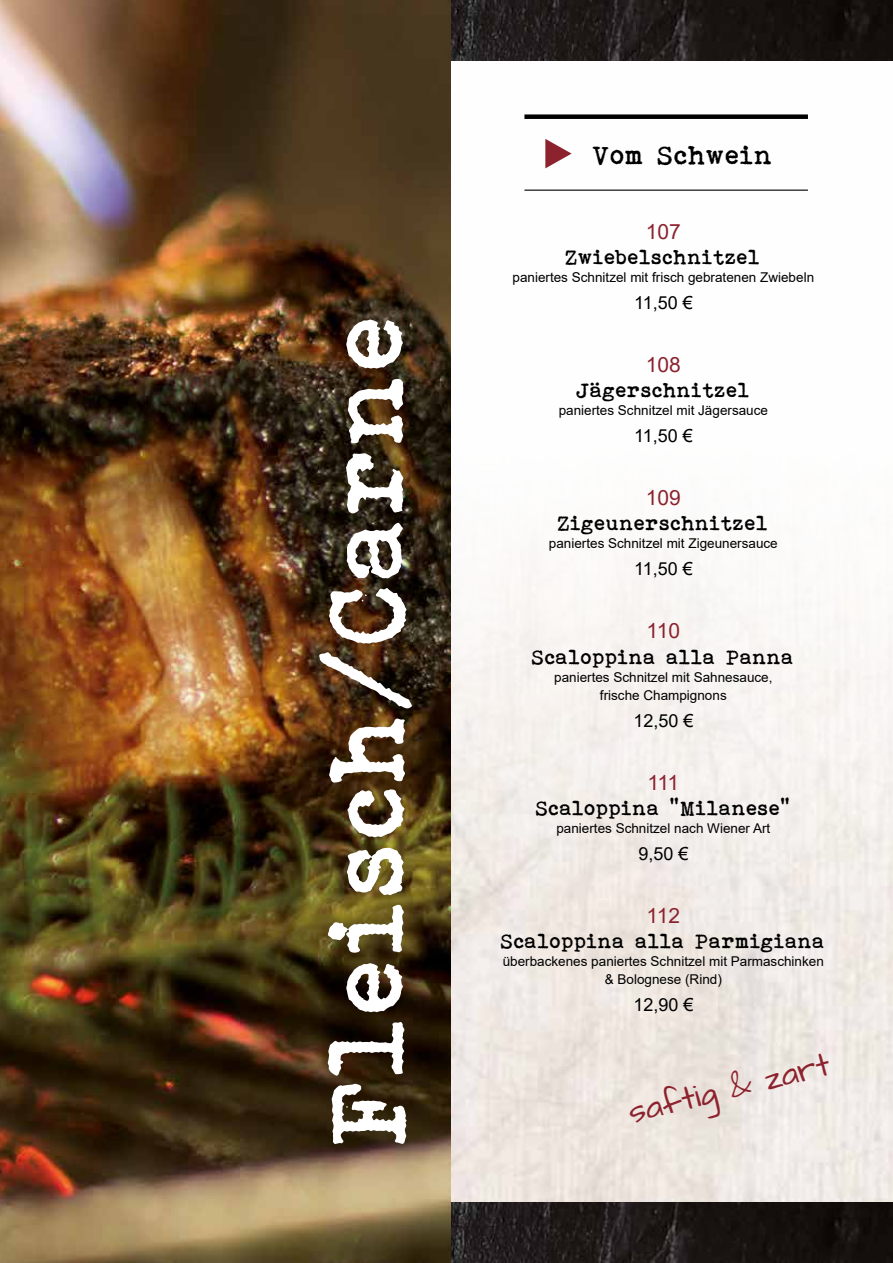
<style>
.page{position:relative;width:893px;height:1263px;background:#fff}
.page>*{position:absolute;margin:0;border:0;box-sizing:border-box;transform-origin:0 0}
.t1{font:108px "Bohemian typewriter";color:#fff}
.t2{font:27px "Architects Daughter";color:#8c222e}
.t3{font:27px "Bohemian typewriter";color:#000}
.t4{font:21px "Bohemian typewriter";color:#000}
.t5{font:21px "Arial";color:#8c222e}
.t6{font:18px "Arial";color:#000}
.t7{font:13.5px/18px "Arial";color:#000;text-align:center}
</style>
<div class="page">
<img style="left:451px;top:1202px;width:442px;height:61px">
<img style="left:451px;top:0;width:442px;height:61px">
<img style="left:0;top:0;width:451px;height:1263px">
<div style="left:524px;top:114px;width:284px;height:5px;background:#000"></div>
<hr style="left:524px;top:190px;width:284px;height:1px;background:#000">
<svg style="left:545px;top:139px;width:27px;height:29px"></svg>
<h1 class="t1" style="left:304px;top:1144px;width:836px;rotate:-90deg">Fleisch/Carne</h1>
<h2 class="t3" style="left:593px;top:140px;width:182px">Vom Schwein</h2>
<h3 class="t5" style="left:646px;top:217px;width:37px">107</h3>
<h3 class="t4" style="left:566px;top:245px;width:196px">Zwiebelschnitzel</h3>
<p class="t7" style="left:512px;top:268px;width:303px">paniertes Schnitzel mit frisch gebratenen Zwiebeln</p>
<h3 class="t6" style="left:634px;top:290px;width:60px">11,50 €</h3>
<h3 class="t5" style="left:646px;top:350px;width:37px">108</h3>
<h3 class="t4" style="left:576px;top:378px;width:175px">Jägerschnitzel</h3>
<p class="t7" style="left:559px;top:401px;width:211px">paniertes Schnitzel mit Jägersauce</p>
<h3 class="t6" style="left:634px;top:423px;width:60px">11,50 €</h3>
<h3 class="t5" style="left:646px;top:483px;width:37px">109</h3>
<h3 class="t4" style="left:558px;top:511px;width:212px">Zigeunerschnitzel</h3>
<p class="t7" style="left:549px;top:534px;width:230px">paniertes Schnitzel mit Zigeunersauce</p>
<h3 class="t6" style="left:634px;top:557px;width:60px">11,50 €</h3>
<h3 class="t5" style="left:647px;top:616px;width:35px">110</h3>
<h3 class="t4" style="left:532px;top:644px;width:264px">Scaloppina alla Panna</h3>
<p class="t7" style="left:554px;top:668px;width:220px">paniertes Schnitzel mit Sahnesauce, frische Champignons</p>
<h3 class="t6" style="left:633px;top:708px;width:62px">12,50 €</h3>
<h3 class="t5" style="left:647px;top:768px;width:33px">111</h3>
<h3 class="t4" style="left:536px;top:796px;width:256px">Scaloppina “Milanese”</h3>
<p class="t7" style="left:556px;top:819px;width:215px">paniertes Schnitzel nach Wiener Art</p>
<h3 class="t6" style="left:638px;top:841px;width:52px">9,50 €</h3>
<h3 class="t5" style="left:647px;top:901px;width:35px">112</h3>
<h3 class="t4" style="left:501px;top:929px;width:326px">Scaloppina alla Parmigiana</h3>
<p class="t7" style="left:503px;top:952px;width:323px">überbackenes paniertes Schnitzel mit Parmaschinken &amp; Bolognese (Rind)</p>
<h3 class="t6" style="left:633px;top:992px;width:62px">12,90 €</h3>
<h2 class="t2" style="left:625px;top:1099px;width:208px;rotate:-14deg">saftig &amp; zart</h2>
</div>
